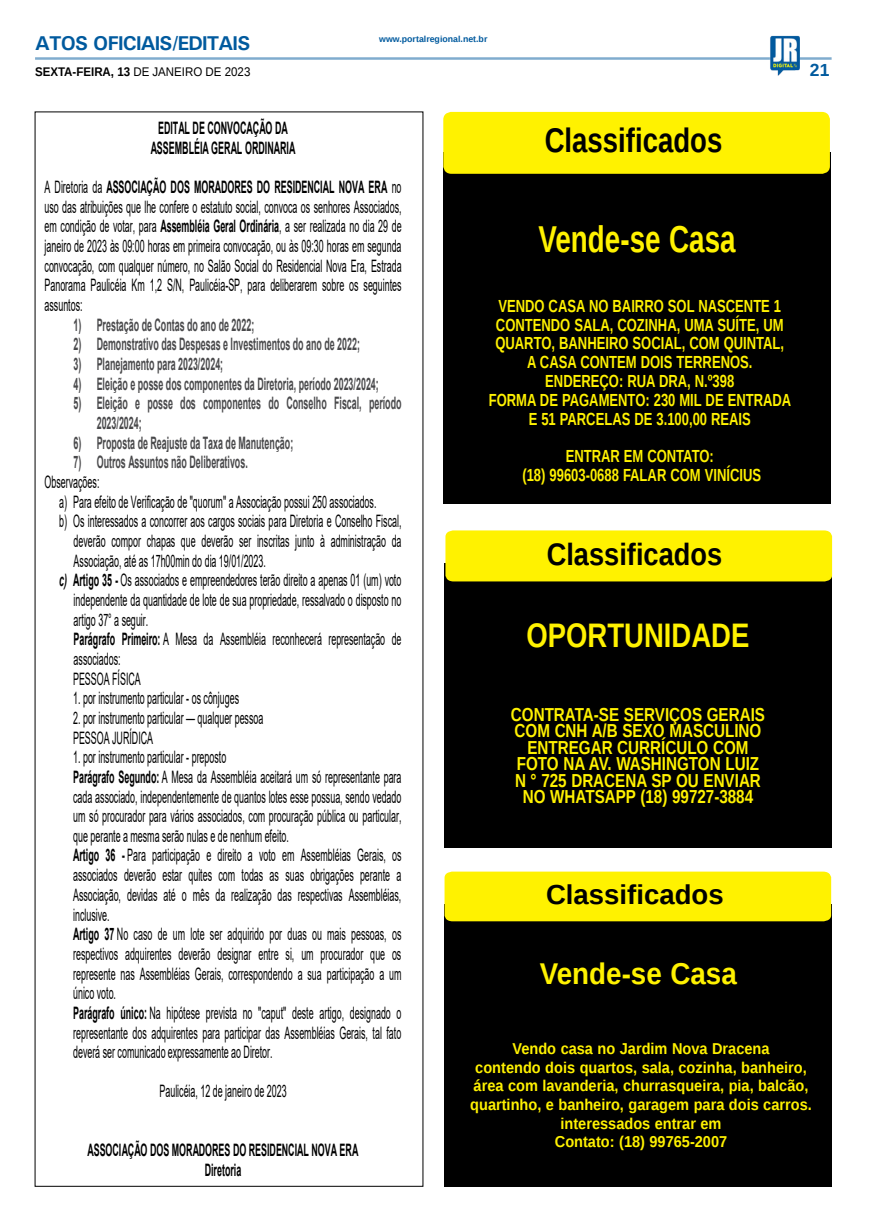
<style>
.page{position:relative;width:869px;height:1223px;background:#fff}
.page>*{position:absolute;margin:0;border:0;box-sizing:border-box;transform-origin:0 0}
.MATÉRIA{font:700 37.38px "Liberation Sans";color:#fff200;scale:.74 1}
.TÍTULO{font:700 34.12px "Liberation Sans";color:#000;scale:.81 1}
.MATÉRIA-2{font:700 34px "Liberation Sans";color:#fff200;scale:.81 1}
.TÍTULO-2{font:700 31px "Liberation Sans";color:#000;scale:.88 1}
.MATÉRIA-3{font:700 30px "Liberation Sans";color:#fff200;scale:.92 1}
.TÍTULO-3{font:700 27.5px "Liberation Sans";color:#000}
.TITULO_PG{font:700 20px "Univers";letter-spacing:-.04em;color:#005a9e}
.MATÉRIA-4{font:700 18.75px/16.5px "Liberation Sans";color:#fff200;text-align:center;scale:.81 1}
.MATÉRIA-5{font:700 17.5px/18.8px "Liberation Sans";color:#fff200;text-align:center;scale:.74 1}
.TÍTULO-4{font:700 17.5px "Liberation Sans";color:#005a9e}
.t1{font:17.12px/19.6px "Arial";color:#000;scale:.52 1}
.t2{font:700 17.12px/19.8px "Arial";color:#49494b;scale:.52 1}
.t3{font:700 17.12px/19.8px "Arial";letter-spacing:-.005em;color:#000;text-align:center;scale:.52 1}
.MATÉRIA-6{font:700 15.75px/18.6px "Liberation Sans";color:#fff200;text-align:center;scale:.92 1}
.DATA_PG{font:12.5px "Liberation Sans";color:#000;scale:.92 1}
.DATA_PG-2{font:700 8.75px "Liberation Sans";color:#005a9e}
.s1{font-weight:700}
.s2{font-weight:700;font-style:italic}
</style>
<div class="page">
<hr style="left:35px;top:57px;width:796px;height:3px;background:#005a9e">
<img style="left:769px;top:36px;width:30px;height:40px">
<div style="left:444px;top:563px;width:387px;height:285px;background:#000"></div>
<div style="left:445px;top:530px;width:386px;height:51px;background:#fff200"></div>
<div style="left:444px;top:904px;width:387px;height:282px;background:#000"></div>
<div style="left:444px;top:871px;width:386px;height:50px;background:#fff200"></div>
<div style="left:443px;top:152px;width:387px;height:352px;background:#000"></div>
<div style="left:443px;top:112px;width:386px;height:62px;background:#fff200;border-radius:8px"></div>
<p class="TITULO_PG" style="left:35px;top:31px;width:217px">ATOS OFICIAIS/EDITAIS</p>
<p class="DATA_PG" style="left:35px;top:65px;width:235px"><span class="s1">SEXTA-FEIRA, 13</span> DE JANEIRO DE 2023</p>
<p class="DATA_PG-2" style="left:379px;top:33px;width:110px">www.portalregional.net.br</p>
<p class="TÍTULO-4" style="left:809px;top:58px;width:21px">21</p>
<p class="t3" style="left:151px;top:118px;width:280px">EDITAL DE CONVOCAÇÃO DA<br>ASSEMBLÉIA GERAL ORDINARIA</p>
<p class="t1" style="left:45px;top:177px;width:688px;text-align:justify">A Diretoria da <span class="s1">ASSOCIAÇÃO DOS MORADORES DO RESIDENCIAL NOVA ERA</span> no uso das atribuições que lhe confere o estatuto social, convoca os senhores Associados, em condição de votar, para <span class="s1">Assembléia Geral Ordinária</span>, a ser realizada no dia 29 de janeiro de 2023 às 09:00 horas em primeira convocação, ou às 09:30 horas em segunda convocação, com qualquer número, no Salão Social do Residencial Nova Era, Estrada Panorama Paulicéia Km 1,2 S/N, Paulicéia-SP, para deliberarem sobre os seguintes assuntos:</p>
<p class="t2" style="left:74px;top:315px;width:349px">1) Prestação de Contas do ano de 2022;</p>
<p class="t2" style="left:74px;top:334px;width:552px">2) Demonstrativo das Despesas e Investimentos do ano de 2022;</p>
<p class="t2" style="left:74px;top:354px;width:289px">3) Planejamento para 2023/2024;</p>
<p class="t2" style="left:74px;top:374px;width:588px">4) Eleição e posse dos componentes da Diretoria, período 2023/2024;</p>
<p class="t2" style="left:97px;top:393px;width:587px;text-indent:-23px">5) Eleição e posse dos componentes do Conselho Fiscal, período<br>2023/2024;</p>
<p class="t2" style="left:74px;top:433px;width:424px">6) Proposta de Reajuste da Taxa de Manutenção;</p>
<p class="t2" style="left:74px;top:452px;width:336px">7) Outros Assuntos não Deliberativos.</p>
<p class="t1" style="left:45px;top:472px;width:107px">Observações:</p>
<p class="t1" style="left:59px;top:492px;width:611px">a) Para efeito de Verificação de "quorum" a Associação possui 250 associados.</p>
<p class="t1" style="left:59px;top:511px;width:659px">b) Os interessados a concorrer aos cargos sociais para Diretoria e Conselho Fiscal,</p>
<p class="t1" style="left:74px;top:531px;width:631px">deverão compor chapas que deverão ser inscritas junto à administração da</p>
<p class="t1" style="left:74px;top:550px;width:371px">Associação, até as 17h00min do dia 19/01/2023.</p>
<p class="t1" style="left:59px;top:570px;width:659px"><span class="s2">c)</span> <span class="s1">Artigo 35 -</span> Os associados e empreendedores terão direito a apenas 01 (um) voto</p>
<p class="t1" style="left:74px;top:590px;width:631px">independente da quantidade de lote de sua propriedade, ressalvado o disposto no</p>
<p class="t1" style="left:74px;top:610px;width:145px">artigo 37° a seguir.</p>
<p class="t1" style="left:74px;top:629px;width:631px"><span class="s1">Parágrafo Primeiro:</span> A Mesa da Assembléia reconhecerá representação de</p>
<p class="t1" style="left:74px;top:649px;width:92px">associados:</p>
<p class="t1" style="left:73px;top:668px;width:132px">PESSOA FÍSICA</p>
<p class="t1" style="left:73px;top:688px;width:321px">1. por instrumento particular - os cônjuges</p>
<p class="t1" style="left:73px;top:708px;width:367px">2. por instrumento particular — qualquer pessoa<br>PESSOA JURÍDICA</p>
<p class="t1" style="left:73px;top:747px;width:633px">1. por instrumento particular - preposto<br><span class="s1">Parágrafo Segundo:</span> A Mesa da Assembléia aceitará um só representante para cada associado, independentemente de quantos lotes esse possua, sendo vedado um só procurador para vários associados, com procuração pública ou particular, que perante a mesma serão nulas e de nenhum efeito.<br><span class="s1">Artigo 36 -</span> Para participação e direito a voto em Assembléias Gerais, os associados deverão estar quites com todas as suas obrigações perante a Associação, devidas até o mês da realização das respectivas Assembléias, inclusive.<br><span class="s1">Artigo 37</span> No caso de um lote ser adquirido por duas ou mais pessoas, os respectivos adquirentes deverão designar entre si, um procurador que os represente nas Assembléias Gerais, correspondendo a sua participação a um único voto.<br><span class="s1">Parágrafo único:</span> Na hipótese prevista no "caput" deste artigo, designado o representante dos adquirentes para participar das Assembléias Gerais, tal fato deverá ser comunicado expressamente ao Diretor.</p>
<p class="t1" style="left:159px;top:1081px;width:246px">Paulicéia, 12 de janeiro de 2023</p>
<p class="t3" style="left:87px;top:1140px;width:522px">ASSOCIAÇÃO DOS MORADORES DO RESIDENCIAL NOVA ERA<br>Diretoria</p>
<p class="TÍTULO" style="left:544px;top:116px;width:221px">Classificados</p>
<p class="MATÉRIA" style="left:538px;top:213px;width:268px">Vende-se Casa</p>
<p class="MATÉRIA-5" style="left:495px;top:296px;width:391px">VENDO CASA NO BAIRRO SOL NASCENTE 1<br>CONTENDO SALA, COZINHA, UMA SUÍTE, UM QUARTO, BANHEIRO SOCIAL, COM QUINTAL, A CASA CONTEM DOIS TERRENOS.</p>
<p class="MATÉRIA-5" style="left:545px;top:371px;width:257px">ENDEREÇO: RUA DRA, N.º398</p>
<p class="MATÉRIA-5" style="left:488px;top:390px;width:410px">FORMA DE PAGAMENTO: 230 MIL DE ENTRADA<br>E 51 PARCELAS DE 3.100,00 REAIS</p>
<p class="MATÉRIA-5" style="left:565px;top:446px;width:202px">ENTRAR EM CONTATO:</p>
<p class="MATÉRIA-5" style="left:522px;top:465px;width:324px">(18) 99603-0688 FALAR COM VINÍCIUS</p>
<p class="TÍTULO-2" style="left:546px;top:533px;width:201px">Classificados</p>
<p class="MATÉRIA-2" style="left:526px;top:611px;width:276px">OPORTUNIDADE</p>
<p class="MATÉRIA-4" style="left:510px;top:706px;width:315px">CONTRATA-SE SERVIÇOS GERAIS<br>COM CNH A/B SEXO MASCULINO<br>ENTREGAR CURRÍCULO COM<br>FOTO NA AV. WASHINGTON LUIZ<br>N ° 725 DRACENA SP OU ENVIAR<br>NO WHATSAPP (18) 99727-3884</p>
<p class="TÍTULO-3" style="left:545px;top:875px;width:179px">Classificados</p>
<p class="MATÉRIA-3" style="left:539px;top:952px;width:216px">Vende-se Casa</p>
<p class="MATÉRIA-6" style="left:512px;top:1039px;width:281px">Vendo casa no Jardim Nova Dracena</p>
<p class="MATÉRIA-6" style="left:470px;top:1057px;width:372px">contendo dois quartos, sala, cozinha, banheiro, área com lavanderia, churrasqueira, pia, balcão, quartinho, e banheiro, garagem para dois carros.</p>
<p class="MATÉRIA-6" style="left:560px;top:1113px;width:176px">interessados entrar em</p>
<p class="MATÉRIA-6" style="left:554px;top:1132px;width:189px">Contato: (18) 99765-2007</p>
</div>
